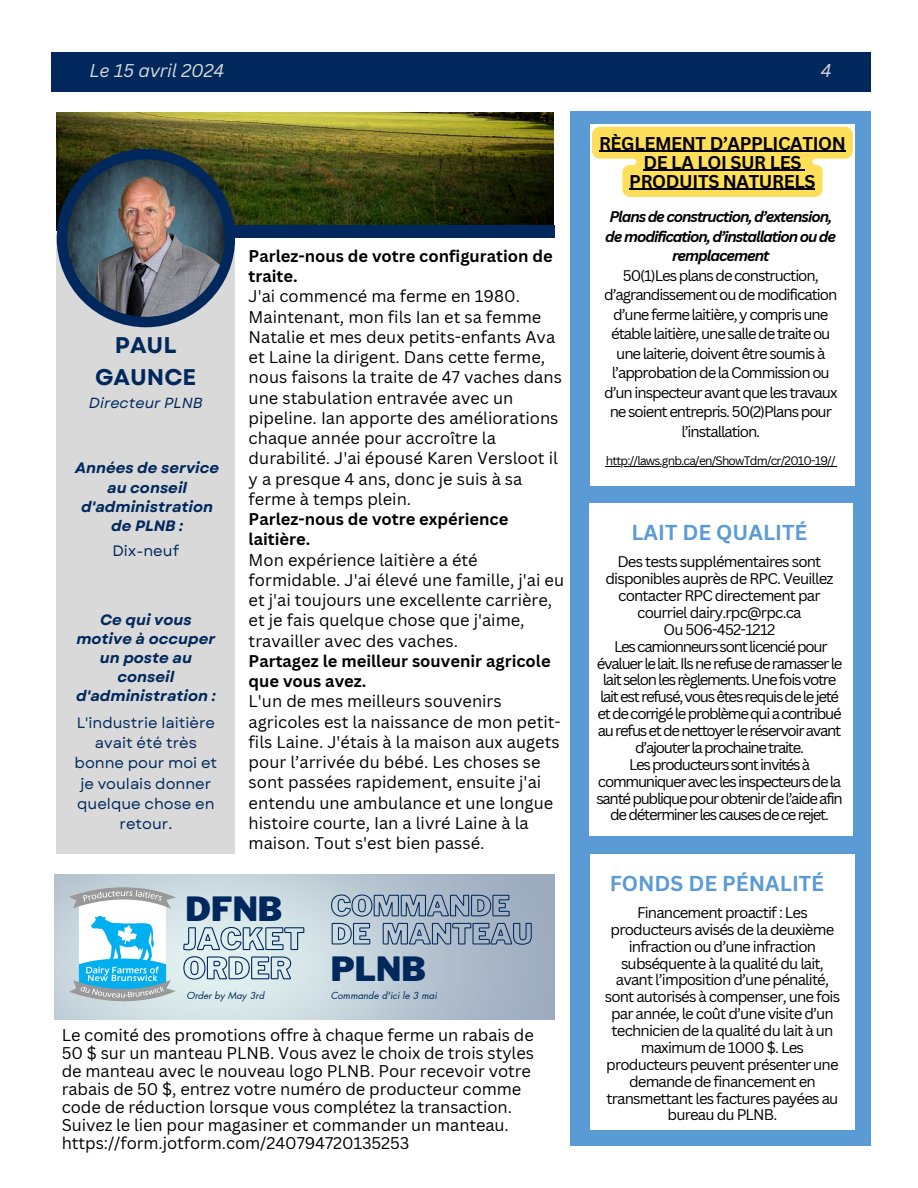
<style>
.page{position:relative;width:918px;height:1188px;background:#fff}
.page>*{position:absolute;margin:0;border:0;box-sizing:border-box;transform-origin:0 0}
.t1{font:900 33.15px "Libre Franklin";color:#00285d}
.t2{font:700 22.65px/31.5px "Garet";color:#00285d;text-align:center}
.t3{font:700 21px "Canva Sans";color:#5a9bd5}
.t4{font:700 18px/19.2px "Canva Sans";letter-spacing:-.02em;color:#000;text-align:center}
.t5{font:italic 18px "Canva Sans";letter-spacing:-.005em;color:#d9d9d9}
.t6{font:16.5px/20.2px "Canva Sans";color:#000}
.t7{font:700 16.5px/20.2px "Canva Sans";color:#000}
.t8{font:15px/16.8px "Canva Sans";letter-spacing:-.07em;color:#000;text-align:center}
.t9{font:italic 700 15px/19.2px "Garet";color:#00285d;text-align:center}
.t10{font:15px/20.2px "Garet";color:#00285d;text-align:center}
.t11{font:italic 700 15px/19.5px "Canva Sans";letter-spacing:-.07em;color:#000;text-align:center}
.t12{font:italic 14.55px "Garet";color:#00285d}
.t13{font:12px "Canva Sans";letter-spacing:-.07em;color:#000}
.t14{font:italic 9.6px "Futura LT Pro";color:#00285d}
</style>
<div class="page">
<div style="left:51px;top:52px;width:820px;height:40px;background:#00285d"></div>
<div style="left:570px;top:111px;width:301px;height:1034px;background:#5a9bd5"></div>
<div style="left:590px;top:124px;width:265px;height:361px;background:#fff"></div>
<div style="left:589px;top:503px;width:264px;height:333px;background:#fff"></div>
<svg style="left:592px;top:127px;width:261px;height:70px;background:#f0d66b"></svg>
<hr style="left:629px;top:189px;width:186px;height:1px;background:#000">
<div style="left:590px;top:854px;width:265px;height:276px;background:#fff"></div>
<div style="left:57px;top:235px;width:178px;height:619px;background:#d9d9d9"></div>
<img style="left:57px;top:112px;width:497px;height:117px">
<div style="left:60px;top:225px;width:494px;height:13px;background:#00285d"></div>
<div style="left:57px;top:149px;width:178px;height:178px;background:#00285d;border-radius:50%"></div>
<img style="left:67px;top:159px;width:158px;height:158px;border-radius:50%">
<img style="left:62px;top:882px;width:121px;height:129px">
<svg style="left:182px;top:916px;width:123px;height:64px;background:#b9ccd5"></svg>
<svg style="left:331px;top:894px;width:201px;height:51px;background:#91a4b8"></svg>
<hr style="left:606px;top:466px;width:229px;height:1px;background:#000">
<p class="t5" style="left:90px;top:57px;width:136px">Le 15 avril 2024</p>
<h2 class="t2" style="left:95px;top:330px;width:103px">PAUL<br>GAUNCE</h2>
<p class="t12" style="left:89px;top:393px;width:115px">Directeur PLNB</p>
<p class="t9" style="left:75px;top:459px;width:146px">Années de service au conseil d'administration de PLNB :</p>
<p class="t10" style="left:112px;top:540px;width:68px">Dix-neuf</p>
<p class="t9" style="left:76px;top:610px;width:141px">Ce qui vous motive à occuper un poste au conseil d'administration :</p>
<p class="t10" style="left:75px;top:713px;width:144px">L'industrie laitière avait été très bonne pour moi et je voulais donner quelque chose en retour.</p>
<p class="t7" style="left:249px;top:245px;width:306px">Parlez-nous de votre configuration de traite.</p>
<p class="t6" style="left:249px;top:286px;width:315px">J'ai commencé ma ferme en 1980.<br>Maintenant, mon fils Ian et sa femme Natalie et mes deux petits-enfants Ava et Laine la dirigent. Dans cette ferme, nous faisons la traite de 47 vaches dans une stabulation entravée avec un pipeline. Ian apporte des améliorations chaque année pour accroître la durabilité. J'ai épousé Karen Versloot il y a presque 4 ans, donc je suis à sa ferme à temps plein.</p>
<p class="t7" style="left:249px;top:508px;width:261px">Parlez-nous de votre expérience laitière.</p>
<p class="t6" style="left:249px;top:549px;width:317px">Mon expérience laitière a été formidable. J'ai élevé une famille, j'ai eu et j'ai toujours une excellente carrière, et je fais quelque chose que j'aime, travailler avec des vaches.</p>
<p class="t7" style="left:249px;top:650px;width:304px">Partagez le meilleur souvenir agricole que vous avez.</p>
<p class="t6" style="left:249px;top:691px;width:314px">L'un de mes meilleurs souvenirs agricoles est la naissance de mon petit&shy;fils Laine. J'étais à la maison aux augets pour l’arrivée du bébé. Les choses se sont passées rapidement, ensuite j'ai entendu une ambulance et une longue histoire courte, Ian a livré Laine à la maison. Tout s'est bien passé.</p>
<h1 class="t1" style="left:186px;top:889px;width:98px">DFNB</h1>
<h1 class="t1" style="left:331px;top:949px;width:97px">PLNB</h1>
<p class="t14" style="left:186px;top:991px;width:79px">Order by May 3rd</p>
<p class="t14" style="left:331px;top:991px;width:108px">Commande d'ici le 3 mai</p>
<p class="t6" style="left:62px;top:1026px;width:474px;line-height:18px">Le comité des promotions offre à chaque ferme un rabais de 50 $ sur un manteau PLNB. Vous avez le choix de trois styles de manteau avec le nouveau logo PLNB. Pour recevoir votre rabais de 50 $, entrez votre numéro de producteur comme code de réduction lorsque vous complétez la transaction.<br>Suivez le lien pour magasiner et commander un manteau. https://form.jotform.com/240794720135253</p>
<p class="t5" style="left:821px;top:57px;width:12px">4</p>
<p class="t4" style="left:599px;top:133px;width:248px">RÈGLEMENT D’APPLICATION<br>DE LA LOI SUR LES<br>PRODUITS NATURELS</p>
<p class="t11" style="left:605px;top:207px;width:233px">Plans de construction, d’extension, de modification, d’installation ou de remplacement</p>
<p class="t8" style="left:604px;top:265px;width:235px;line-height:19.5px">50(1)Les plans de construction, d’agrandissement ou de modification d’une ferme laitière, y compris une étable laitière, une salle de traite ou une laiterie, doivent être soumis à l’approbation de la Commission ou d’un inspecteur avant que les travaux ne soient entrepris. 50(2)Plans pour l’installation.</p>
<p class="t13" style="left:606px;top:452px;width:231px">http://laws.gnb.ca/en/ShowTdm/cr/2010-19//</p>
<h3 class="t3" style="left:631px;top:518px;width:177px">LAIT DE QUALITÉ</h3>
<p class="t8" style="left:596px;top:553px;width:248px">Des tests supplémentaires sont disponibles auprès de RPC. Veuillez contacter RPC directement par courriel dairy.rpc@rpc.ca<br>Ou 506-452-1212<br>Les camionneurs sont licencié pour évaluer le lait. Ils ne refuse de ramasser le lait selon les règlements. Une fois votre lait est refusé, vous êtes requis de le jeté et de corrigé le problème qui a contribué au refus et de nettoyer le réservoir avant d’ajouter la prochaine traite.<br>Les producteurs sont invités à communiquer avec les inspecteurs de la santé publique pour obtenir de l’aide afin de déterminer les causes de ce rejet.</p>
<h3 class="t3" style="left:610px;top:868px;width:216px">FONDS DE PÉNALITÉ</h3>
<p class="t8" style="left:605px;top:904px;width:237px">Financement proactif : Les producteurs avisés de la deuxième infraction ou d’une infraction subséquente à la qualité du lait, avant l’imposition d’une pénalité, sont autorisés à compenser, une fois par année, le coût d’une visite d’un technicien de la qualité du lait à un maximum de 1000 $. Les producteurs peuvent présenter une demande de financement en transmettant les factures payées au bureau du PLNB.</p>
</div>
